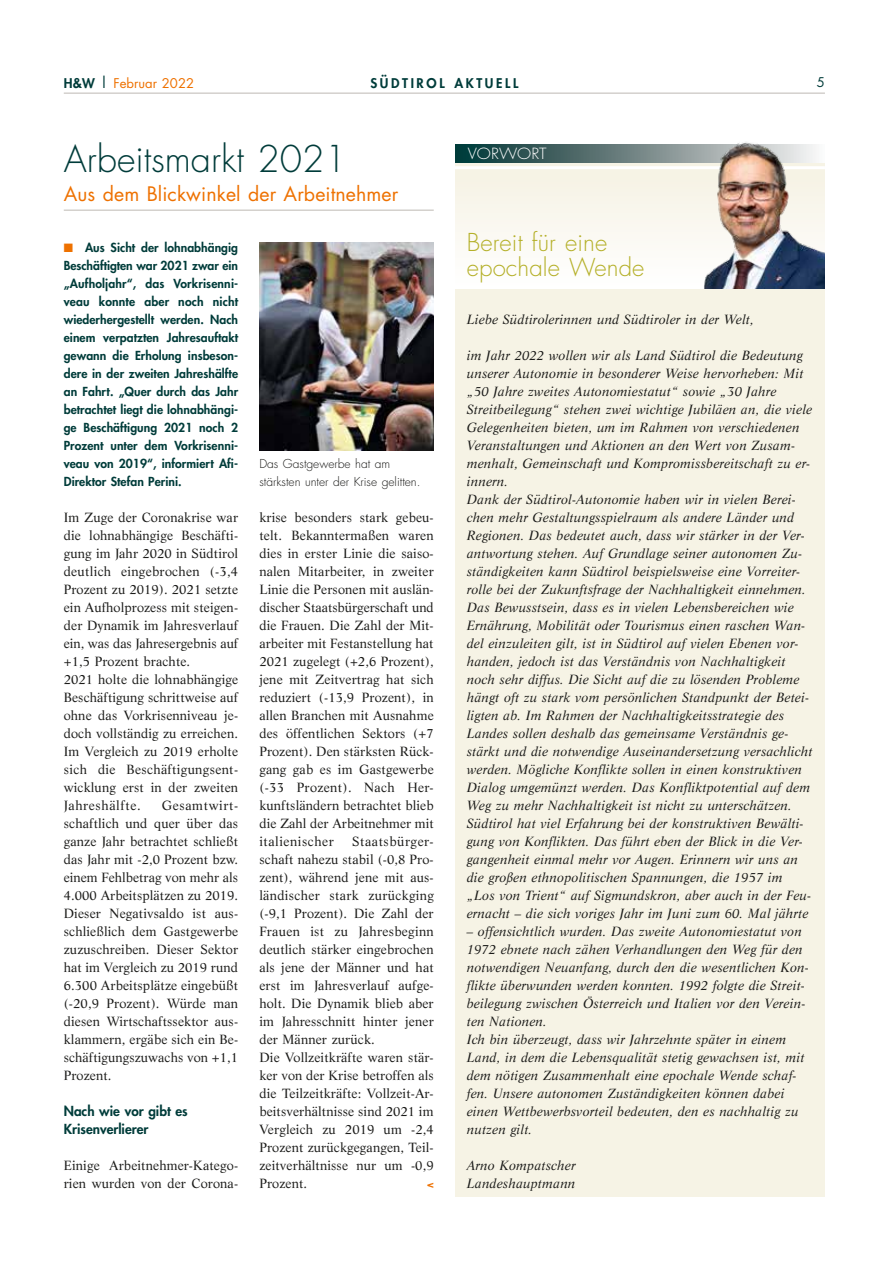
<style>
.page{position:relative;width:893px;height:1263px;background:#fff}
.page>*{position:absolute;margin:0;border:0;box-sizing:border-box;transform-origin:0 0}
.t1{font:300 36px "Futura";color:#003c3a}
.t2{font:300 24px/25.5px "Futura";letter-spacing:.005em;color:#b5b029}
.t3{font:19.5px "Futura";letter-spacing:.005em;color:#ee7100}
.t4{font:300 15px "Futura";color:#fff;scale:1.1 1}
.t5{font:800 13.5px/18px "Futura";color:#003c3a}
.t6{font:italic 13.05px/18px "Life LT Std";letter-spacing:.01em;color:#1a1a18}
.t7{font:13.05px/18px "Life LT Std";letter-spacing:.01em;color:#1a1a18}
.t8{font:13.05px "Futura";color:#ee7100}
.t9{font:800 13.05px "Futura";letter-spacing:.2em;color:#003c3a}
.t10{font:13.05px "Futura";color:#003c3a}
.t11{font:800 12.15px/18px "Futura";letter-spacing:.005em;color:#003c3a;text-align:justify}
.t12{font:300 12px/18px "Futura";color:#1a1a18}
.t13{font:800 10.5px "Futura";color:#ee7100;scale:1.1 1}
.s1{font-weight:800;color:#003c3a}
.s2{font-size:15px;color:#003c3a}
.s3{color:#ee7100}
</style>
<div class="page">
<hr style="left:64px;top:210px;width:370px;height:1px;background:#bdb9b3">
<div style="left:455px;top:144px;width:370px;height:1052px;background:#f6f3e5"></div>
<div style="left:455px;top:180px;width:370px;height:108px;background:#fbf9f2"></div>
<hr style="left:455px;top:166px;width:370px;height:3px;background:#fff">
<svg style="left:455px;top:144px;width:225px;height:18px;background:#476766"></svg>
<hr style="left:455px;top:287px;width:370px;height:2px;background:#fff">
<img style="left:259px;top:243px;width:175px;height:207px">
<img style="left:680px;top:142px;width:145px;height:146px">
<hr style="left:64px;top:93px;width:761px;height:1px;background:#bdb9b3">
<p class="t8" style="left:64px;top:74px;width:132px"><span class="s1">H&amp;W</span> <span class="s2">|</span> Februar 2022</p>
<p class="t9" style="left:370px;top:74px;width:149px">SÜDTIROL AKTUELL</p>
<p class="t10" style="left:817px;top:73px;width:10px">5</p>
<h1 class="t1" style="left:64px;top:135px;width:284px">Arbeitsmarkt 2021</h1>
<h3 class="t3" style="left:64px;top:181px;width:336px">Aus dem Blickwinkel der Arbeitnehmer</h3>
<p class="t11" style="left:64px;top:238px;width:176px"><span class="s3">■</span> Aus Sicht der lohnabhängig Beschäftigten war 2021 zwar ein „Aufholjahr“, das Vorkrisenni&shy;veau konnte aber noch nicht wiederhergestellt werden. Nach einem verpatzten Jahresauftakt gewann die Erholung insbeson&shy;dere in der zweiten Jahreshälfte an Fahrt. „Quer durch das Jahr betrachtet liegt die lohnabhängi&shy;ge Beschäftigung 2021 noch 2<br>Prozent unter dem Vorkrisenni&shy;veau von 2019“, informiert Afi-Direktor Stefan Perini.</p>
<p class="t7" style="left:64px;top:508px;width:176px">Im Zuge der Coronakrise war die lohnabhängige Beschäfti&shy;gung im Jahr 2020 in Südtirol deutlich eingebrochen (-3,4<br>Prozent zu 2019). 2021 setzte ein Aufholprozess mit steigen&shy;der Dynamik im Jahresverlauf ein, was das Jahresergebnis auf +1,5 Prozent brachte.<br>2021 holte die lohnabhängige<br>Beschäftigung schrittweise auf ohne das Vorkrisenniveau je&shy;doch vollständig zu erreichen.<br>Im Vergleich zu 2019 erholte sich die Beschäftigungsent&shy;wicklung erst in der zweiten<br>Jahreshälfte.</p>
<p class="t12" style="left:259px;top:455px;width:163px">Das Gastgewerbe hat am stärksten unter der Krise gelitten.</p>
<p class="t7" style="left:259px;top:508px;width:176px;text-align:justify">krise besonders stark gebeu&shy;telt. Bekanntermaßen waren dies in erster Linie die saiso&shy;nalen Mitarbeiter, in zweiter Linie die Personen mit auslän&shy;discher Staatsbürgerschaft und die Frauen. Die Zahl der Mit&shy;arbeiter mit Festanstellung hat 2021 zugelegt (+2,6 Prozent), jene mit Zeitvertrag hat sich reduziert (-13,9 Prozent), in allen Branchen mit Ausnahme des öffentlichen Sektors (+7<br>Prozent). Den stärksten Rück&shy;gang gab es im Gastgewerbe (-33 Prozent). Nach Her&shy;kunftsländern betrachtet blieb die Zahl der Arbeitnehmer mit italienischer</p>
<p class="t7" style="left:64px;top:796px;width:176px;text-align:justify;text-indent:98px">Gesamtwirt&shy;schaftlich und quer über das ganze Jahr betrachtet schließt das Jahr mit -2,0 Prozent bzw. einem Fehlbetrag von mehr als 4.000 Arbeitsplätzen zu 2019.<br>Dieser Negativsaldo ist aus&shy;schließlich dem Gastgewerbe zuzuschreiben. Dieser Sektor hat im Vergleich zu 2019 rund 6.300 Arbeitsplätze eingebüßt (-20,9 Prozent). Würde man diesen Wirtschaftssektor aus&shy;klammern, ergäbe sich ein Be&shy;schäftigungszuwachs von +1,1<br>Prozent.</p>
<p class="t5" style="left:64px;top:1102px;width:125px">Nach wie vor gibt es<br>Krisenverlierer</p>
<p class="t7" style="left:64px;top:1156px;width:176px">Einige Arbeitnehmer-Katego&shy;rien wurden von der Corona-</p>
<p class="t7" style="left:259px;top:832px;width:176px;text-indent:93px">Staatsbürger&shy;schaft nahezu stabil (-0,8 Pro&shy;zent), während jene mit aus&shy;ländischer stark zurückging (-9,1 Prozent). Die Zahl der<br>Frauen ist zu Jahresbeginn deutlich stärker eingebrochen als jene der Männer und hat erst im Jahresverlauf aufge&shy;holt. Die Dynamik blieb aber im Jahresschnitt hinter jener der Männer zurück.<br>Die Vollzeitkräfte waren stär&shy;ker von der Krise betroffen als die Teilzeitkräfte: Vollzeit-Ar&shy;beitsverhältnisse sind 2021 im<br>Vergleich zu 2019 um -2,4<br>Prozent zurückgegangen, Teil&shy;zeitverhältnisse nur um -0,9<br>Prozent.</p>
<p class="t13" style="left:427px;top:1177px;width:8px">&lt;</p>
<p class="t4" style="left:468px;top:143px;width:73px">VORWORT</p>
<h2 class="t2" style="left:467px;top:229px;width:179px">Bereit für eine epochale Wende</h2>
<p class="t6" style="left:467px;top:310px;width:288px">Liebe Südtirolerinnen und Südtiroler in der Welt,</p>
<p class="t6" style="left:467px;top:346px;width:347px">im Jahr 2022 wollen wir als Land Südtirol die Bedeutung unserer Autonomie in besonderer Weise hervorheben: Mit „50 Jahre zweites Autonomiestatut“ sowie „30 Jahre Streitbeilegung“ stehen zwei wichtige Jubiläen an, die viele Gelegenheiten bieten, um im Rahmen von verschiedenen Veranstaltungen und Aktionen an den Wert von Zusam&shy;menhalt, Gemeinschaft und Kompromissbereitschaft zu er&shy;innern.<br>Dank der Südtirol-Autonomie haben wir in vielen Berei&shy;chen mehr Gestaltungsspielraum als andere Länder und Regionen. Das bedeutet auch, dass wir stärker in der Ver&shy;antwortung stehen. Auf Grundlage seiner autonomen Zu&shy;ständigkeiten kann Südtirol beispielsweise eine Vorreiter&shy;rolle bei der Zukunftsfrage der Nachhaltigkeit einnehmen.<br>Das Bewusstsein, dass es in vielen Lebensbereichen wie Ernährung, Mobilität oder Tourismus einen raschen Wan&shy;del einzuleiten gilt, ist in Südtirol auf vielen Ebenen vor&shy;handen, jedoch ist das Verständnis von Nachhaltigkeit noch sehr diffus. Die Sicht auf die zu lösenden Probleme hängt oft zu stark vom persönlichen Standpunkt der Betei&shy;ligten ab. Im Rahmen der Nachhaltigkeitsstrategie des Landes sollen deshalb das gemeinsame Verständnis ge&shy;stärkt und die notwendige Auseinandersetzung versachlicht werden. Mögliche Konflikte sollen in einen konstruktiven Dialog umgemünzt werden. Das Konfliktpotential auf dem Weg zu mehr Nachhaltigkeit ist nicht zu unterschätzen.<br>Südtirol hat viel Erfahrung bei der konstruktiven Bewälti&shy;gung von Konflikten. Das führt eben der Blick in die Ver&shy;gangenheit einmal mehr vor Augen. Erinnern wir uns an die großen ethnopolitischen Spannungen, die 1957 im „Los von Trient“ auf Sigmundskron, aber auch in der Feu&shy;ernacht – die sich voriges Jahr im Juni zum 60. Mal jährte</p>
<p class="t6" style="left:467px;top:922px;width:344px">– offensichtlich wurden. Das zweite Autonomiestatut von 1972 ebnete nach zähen Verhandlungen den Weg für den notwendigen Neuanfang, durch den die wesentlichen Kon&shy;flikte überwunden werden konnten. 1992 folgte die Streit&shy;beilegung zwischen Österreich und Italien vor den Verein&shy;ten Nationen.<br>Ich bin überzeugt, dass wir Jahrzehnte später in einem Land, in dem die Lebensqualität stetig gewachsen ist, mit dem nötigen Zusammenhalt eine epochale Wende schaf&shy;fen. Unsere autonomen Zuständigkeiten können dabei einen Wettbewerbsvorteil bedeuten, den es nachhaltig zu nutzen gilt.</p>
<p class="t6" style="left:467px;top:1156px;width:110px">Arno Kompatscher<br>Landeshauptmann</p>
</div>
